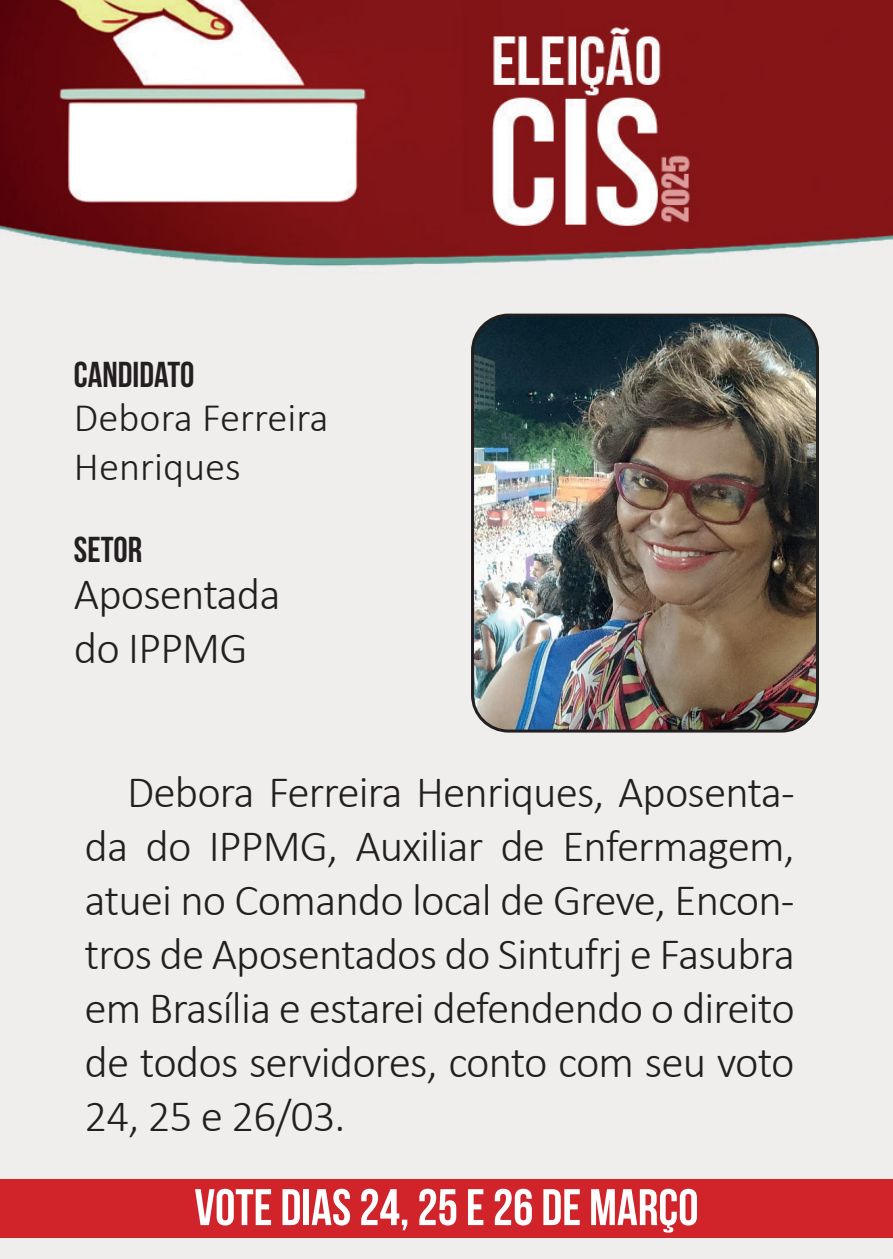
<style>
.page{position:relative;width:893px;height:1259px;background:#fff}
.page>*{position:absolute;margin:0;border:0;box-sizing:border-box;transform-origin:0 0}
.t1{font:51.3px "Bebas Neue";color:#fff}
.t2{font:300 45px/54px "Calibri";letter-spacing:-.02em;color:#231f20}
.t3{font:300 40.5px/48.6px "Calibri";color:#231f20}
.t4{font:36px "Bebas Neue";color:#231f20}
</style>
<div class="page">
<img style="left:0;top:0;width:893px;height:1259px">
<div style="left:0;top:1179px;width:893px;height:58px;background:#d1232a"></div>
<img style="left:472px;top:315px;width:345px;height:416px">
<div style="left:471px;top:314px;width:348px;height:418px;border:3px solid #231f20;border-radius:36px"></div>
<p class="t4" style="left:74px;top:355px;width:122px">CANDIDATO</p>
<p class="t3" style="left:74px;top:393px;width:256px">Debora Ferreira<br>Henriques</p>
<p class="t4" style="left:74px;top:529px;width:70px">SETOR</p>
<p class="t2" style="left:74px;top:566px;width:208px">Aposentada do IPPMG</p>
<p class="t2" style="left:85px;top:764px;width:712px;text-align:justify;text-indent:43px">Debora Ferreira Henriques, Aposenta&shy;da do IPPMG, Auxiliar de Enfermagem, atuei no Comando local de Greve, Encon&shy;tros de Aposentados do Sintufrj e Fasubra em Brasília e estarei defendendo o direito de todos servidores, conto com seu voto 24, 25 e 26/03.</p>
<p class="t1" style="left:194px;top:1179px;width:506px">VOTE DIAS 24, 25 E 26 DE MARÇO</p>
</div>
